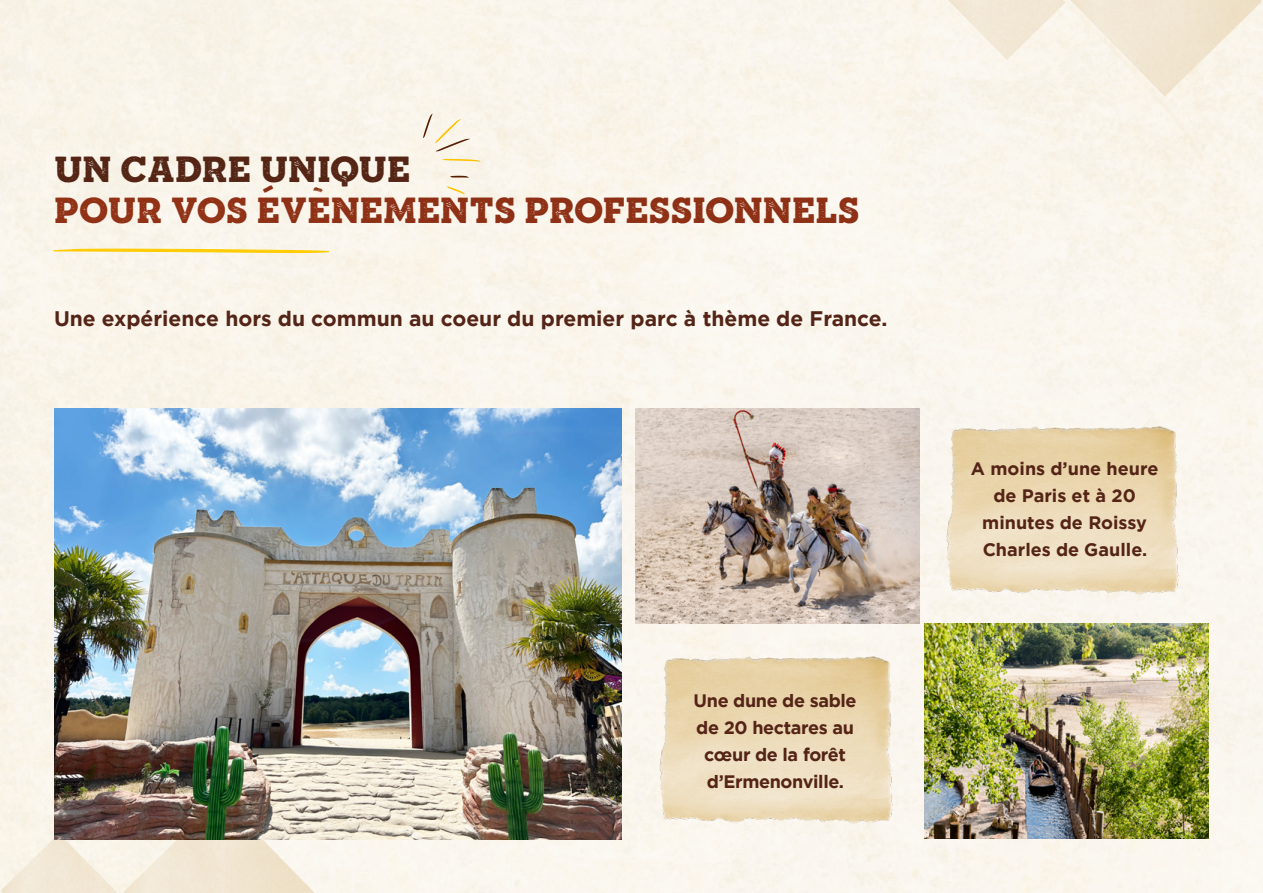
<style>
.page{position:relative;width:1263px;height:893px;background:#faf5ec}
.page>*{position:absolute;margin:0;border:0;box-sizing:border-box;transform-origin:0 0}
.t1{font:34.5px/41.4px "Sonder Slab Black Rough";color:#8e3015}
.t2{font:700 21px "Gotham";color:#542417}
.t3{font:700 18px/27px "Gotham";letter-spacing:-.015em;color:#542416;text-align:center}
.s1{color:#542515}
.s2{color:#913116}
</style>
<div class="page">
<svg style="left:54px;top:248px;width:276px;height:5px"></svg>
<img style="left:1070px;top:0;width:192px;height:96px">
<img style="left:124px;top:839px;width:191px;height:54px">
<img style="left:948px;top:0;width:117px;height:60px">
<img style="left:1px;top:833px;width:116px;height:60px">
<svg style="left:450px;top:175px;width:19px;height:4px"></svg>
<svg style="left:421px;top:113px;width:49px;height:39px;background:#f1e8d8"></svg>
<svg style="left:442px;top:158px;width:39px;height:4px"></svg>
<svg style="left:447px;top:185px;width:18px;height:10px"></svg>
<img style="left:54px;top:408px;width:567px;height:431px">
<img style="left:635px;top:408px;width:284px;height:216px">
<img style="left:924px;top:624px;width:285px;height:215px">
<img style="left:942px;top:421px;width:244px;height:180px">
<img style="left:655px;top:651px;width:244px;height:179px">
<svg style="left:263px;top:185px;width:11px;height:9px"></svg>
<svg style="left:313px;top:186px;width:10px;height:7px"></svg>
<h1 class="t1" style="left:54px;top:148px;width:807px"><span class="s1">UN CADRE UNIQUE<br></span><span class="s2">POUR VOS</span> EVENEMENTS PROFESSIONNELS</h1>
<p class="t2" style="left:54px;top:305px;width:835px">Une expérience hors du commun au coeur du premier parc à thème de France.</p>
<p class="t3" style="left:694px;top:687px;width:165px">Une dune de sable de 20 hectares au cœur de la forêt d’Ermenonville.</p>
<p class="t3" style="left:971px;top:455px;width:189px">A moins d’une heure de Paris et à 20 minutes de Roissy<br>Charles de Gaulle.</p>
</div>
